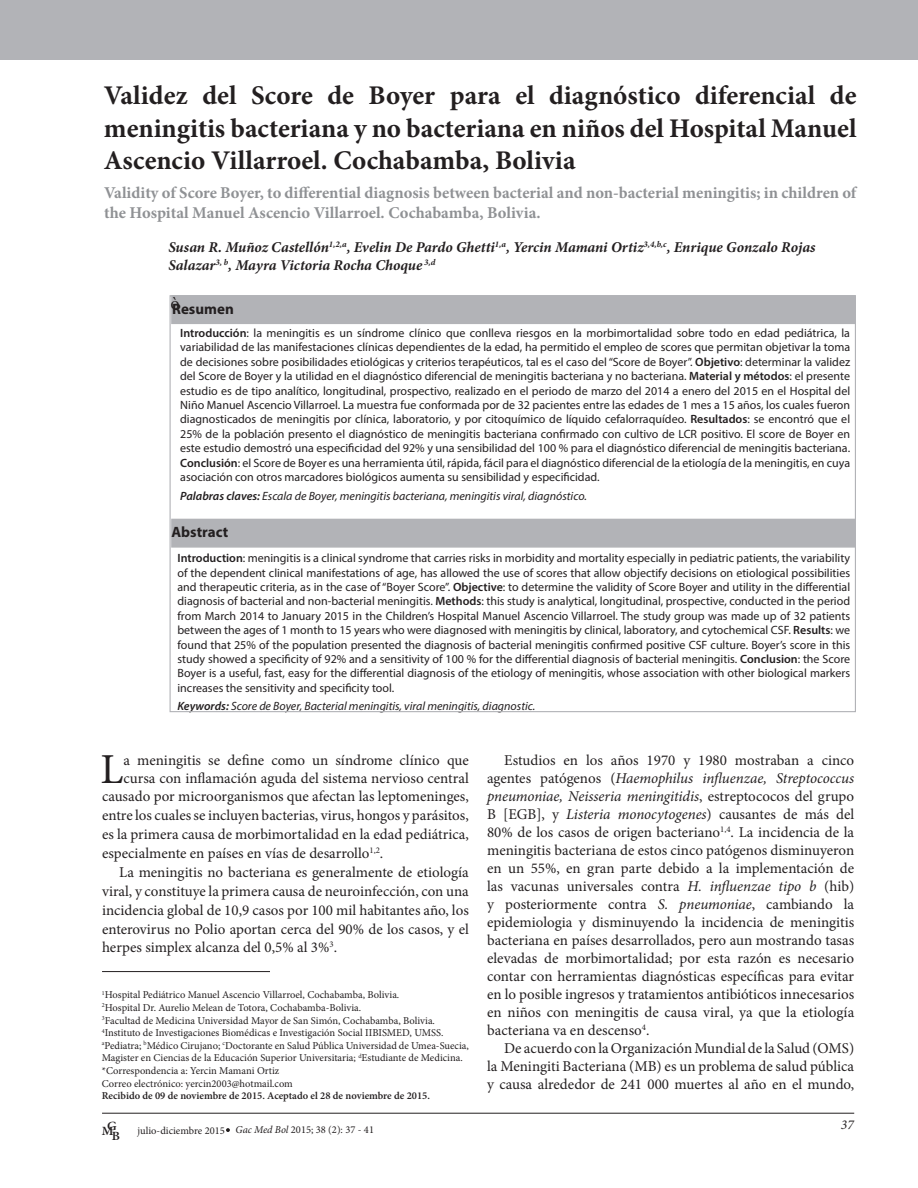
<style>
.page{position:relative;width:918px;height:1188px;background:#fff}
.page>*{position:absolute;margin:0;border:0;box-sizing:border-box;transform-origin:0 0}
.t1{font:42.75px "Minion Pro";color:#231f20}
.t2{font:700 27px/32.4px "Minion Pro";letter-spacing:-.005em;color:#231f20;text-align:justify}
.t3{font:18px "Minion Pro";color:#231f20}
.t4{font:700 16.5px/19.8px "Minion Pro";color:#8f9194}
.t5{font:15px/18px "Minion Pro";letter-spacing:-.005em;color:#231f20;text-align:justify}
.t6{font:italic 700 15px/18px "Minion Pro";letter-spacing:-.005em;color:#231f20}
.t7{font:700 15px "Myriad Pro";color:#231f20}
.t8{font:italic 13.5px "Minion Pro";color:#231f20}
.t9{font:600 12.6px "Minion Pro";color:#231f20;scale:1.05 1}
.t10{font:12px/14.4px "Myriad Pro";color:#231f20;text-align:justify}
.t11{font:italic 12px "Myriad Pro";color:#231f20}
.t12{font:10.5px/12.6px "Minion Pro";color:#231f20}
.t13{font:600 10.5px "Minion Pro";color:#231f20}
.s1{font-weight:600}
.s2{font-style:italic}
</style>
<div class="page">
<div style="left:0;top:0;width:918px;height:60px;background:#b2b3b7"></div>
<hr style="left:102px;top:1113px;width:752px;height:1px;background:#231f20">
<div style="left:171px;top:295px;width:685px;height:29px;background:#b2b3b7"></div>
<div style="left:171px;top:519px;width:685px;height:29px;background:#b2b3b7;border:2px solid #b2b3b7"></div>
<hr style="left:102px;top:971px;width:168px;height:1px;background:#231f20">
<svg style="left:226px;top:1128px;width:4px;height:4px"></svg>
<p class="t2" style="left:104px;top:79px;width:754px">Validez del Score de Boyer para el diagnóstico diferencial de meningitis bacteriana y no bacteriana en niños del Hospital Manuel Ascencio Villarroel. Cochabamba, Bolivia</p>
<p class="t4" style="left:104px;top:183px;width:755px">Validity of Score Boyer, to differential diagnosis between bacterial and non-bacterial meningitis; in children of the Hospital Manuel Ascencio Villarroel. Cochabamba, Bolivia.</p>
<p class="t6" style="left:168px;top:238px;width:649px">Susan R. Muñoz Castellón<sup>1,2,a</sup>, Evelin De Pardo Ghetti<sup>1,a</sup>, Yercin Mamani Ortiz<sup>3,4,b,c</sup>, Enrique Gonzalo Rojas<br>Salazar<sup>3,</sup> <sup>b</sup>, Mayra Victoria Rocha Choque <sup>3,d</sup></p>
<p class="t3" style="left:171px;top:292px;width:11px">ò</p>
<p class="t7" style="left:172px;top:299px;width:63px">Resumen</p>
<p class="t10" style="left:180px;top:325px;width:672px"><span class="s1">Introducción</span>: la meningitis es un síndrome clínico que conlleva riesgos en la morbimortalidad sobre todo en edad pediátrica, la variabilidad de las manifestaciones clínicas dependientes de la edad, ha permitido el empleo de scores que permitan objetivar la toma de decisiones sobre posibilidades etiológicas y criterios terapéuticos, tal es el caso del “Score de Boyer”. <span class="s1">Objetivo</span>: determinar la validez del Score de Boyer y la utilidad en el diagnóstico diferencial de meningitis bacteriana y no bacteriana. <span class="s1">Material y métodos</span>: el presente estudio es de tipo analítico, longitudinal, prospectivo, realizado en el periodo de marzo del 2014 a enero del 2015 en el Hospital del Niño Manuel Ascencio Villarroel. La muestra fue conformada por de 32 pacientes entre las edades de 1 mes a 15 años, los cuales fueron diagnosticados de meningitis por clínica, laboratorio, y por citoquímico de líquido cefalorraquídeo. <span class="s1">Resultados</span>: se encontró que el 25% de la población presento el diagnóstico de meningitis bacteriana confirmado con cultivo de LCR positivo. El score de Boyer en este estudio demostró una especificidad del 92% y una sensibilidad del 100 % para el diagnóstico diferencial de meningitis bacteriana.<br><span class="s1">Conclusión</span>: el Score de Boyer es una herramienta útil, rápida, fácil para el diagnóstico diferencial de la etiología de la meningitis, en cuya asociación con otros marcadores biológicos aumenta su sensibilidad y especificidad.</p>
<p class="t11" style="left:180px;top:488px;width:408px"><span class="s1">Palabras claves:</span> Escala de Boyer, meningitis bacteriana, meningitis viral, diagnóstico.</p>
<p class="t7" style="left:172px;top:522px;width:58px">Abstract</p>
<p class="t10" style="left:177px;top:551px;width:674px"><span class="s1">Introduction</span>: meningitis is a clinical syndrome that carries risks in morbidity and mortality especially in pediatric patients, the variability of the dependent clinical manifestations of age, has allowed the use of scores that allow objectify decisions on etiological possibilities and therapeutic criteria, as in the case of “Boyer Score”. <span class="s1">Objective</span>: to determine the validity of Score Boyer and utility in the differential diagnosis of bacterial and non-bacterial meningitis. <span class="s1">Methods</span>: this study is analytical, longitudinal, prospective, conducted in the period from March 2014 to January 2015 in the Children’s Hospital Manuel Ascencio Villarroel. The study group was made up of 32 patients between the ages of 1 month to 15 years who were diagnosed with meningitis by clinical, laboratory, and cytochemical CSF. <span class="s1">Results</span>: we found that 25% of the population presented the diagnosis of bacterial meningitis confirmed positive CSF culture. Boyer’s score in this study showed a specificity of 92% and a sensitivity of 100 % for the differential diagnosis of bacterial meningitis. <span class="s1">Conclusion</span>: the Score Boyer is a useful, fast, easy for the differential diagnosis of the etiology of meningitis, whose association with other biological markers increases the sensitivity and specificity tool.</p>
<p class="t11" style="left:177px;top:699px;width:359px"><span class="s1">Keywords:</span> Score de Boyer, Bacterial meningitis, viral meningitis, diagnostic.</p>
<p class="t1" style="left:101px;top:740px;width:24px">L</p>
<p class="t5" style="left:123px;top:751px;width:347px">a meningitis se define como un síndrome clínico que</p>
<p class="t5" style="left:123px;top:769px;width:347px">cursa con inflamación aguda del sistema nervioso central</p>
<p class="t5" style="left:102px;top:788px;width:368px">causado por microorganismos que afectan las leptomeninges,</p>
<p class="t5" style="left:102px;top:807px;width:368px">entre los cuales se incluyen bacterias, virus, hongos y parásitos,</p>
<p class="t5" style="left:102px;top:825px;width:368px">es la primera causa de morbimortalidad en la edad pediátrica,</p>
<p class="t5" style="left:102px;top:844px;width:283px">especialmente en países en vías de desarrollo<sup>1,2</sup>.</p>
<p class="t5" style="left:102px;top:863px;width:368px;line-height:18.9px;text-indent:17px">La meningitis no bacteriana es generalmente de etiología viral, y constituye la primera causa de neuroinfección, con una incidencia global de 10,9 casos por 100 mil habitantes año, los enterovirus no Polio aportan cerca del 90% de los casos, y el herpes simplex alcanza del 0,5% al 3%<sup>3</sup>.</p>
<p class="t12" style="left:102px;top:989px;width:299px"><sup>1</sup>Hospital Pediátrico Manuel Ascencio Villarroel, Cochabamba, Bolivia.</p>
<p class="t12" style="left:102px;top:1001px;width:261px"><sup>2</sup>Hospital Dr. Aurelio Melean de Totora, Cochabamba-Bolivia.</p>
<p class="t12" style="left:102px;top:1014px;width:335px"><sup>3</sup>Facultad de Medicina Universidad Mayor de San Simón, Cochabamba, Bolivia.</p>
<p class="t12" style="left:102px;top:1027px;width:343px"><sup>4</sup>Instituto de Investigaciones Biomédicas e Investigación Social IIBISMED, UMSS.</p>
<p class="t12" style="left:102px;top:1039px;width:369px"><sup>a</sup>Pediatra; <sup>b</sup>Médico Cirujano; <sup>c</sup>Doctorante en Salud Pública Universidad de Umea-Suecia,<br>Magister en Ciencias de la Educación Superior Universitaria; <sup>d</sup>Estudiante de Medicina.</p>
<p class="t12" style="left:102px;top:1064px;width:179px">*Correspondencia a: Yercin Mamani Ortiz</p>
<p class="t12" style="left:102px;top:1077px;width:193px">Correo electrónico: yercin2003@hotmail.com</p>
<p class="t13" style="left:102px;top:1089px;width:330px">Recibido de 09 de noviembre de 2015. Aceptado el 28 de noviembre de 2015.</p>
<p class="t5" style="left:487px;top:751px;width:369px;text-indent:17px">Estudios en los años 1970 y 1980 mostraban a cinco agentes patógenos (<span class="s2">Haemophilus influenzae, Streptococcus pneumoniae, Neisseria meningitidis</span>, estreptococos del grupo B [EGB], y <span class="s2">Listeria monocytogenes</span>) causantes de más del 80% de los casos de origen bacteriano<sup>1,4</sup>. La incidencia de la meningitis bacteriana de estos cinco patógenos disminuyeron en un 55%, en gran parte debido a la implementación de las vacunas universales contra <span class="s2">H. influenzae tipo b</span> (hib) y posteriormente contra <span class="s2">S. pneumoniae</span>, cambiando la epidemiologia y disminuyendo la incidencia de meningitis bacteriana en países desarrollados, pero aun mostrando tasas elevadas de morbimortalidad; por esta razón es necesario contar con herramientas diagnósticas específicas para evitar en lo posible ingresos y tratamientos antibióticos innecesarios en niños con meningitis de causa viral, ya que la etiología bacteriana va en descenso<sup>4</sup>.</p>
<p class="t5" style="left:487px;top:1039px;width:369px;text-indent:17px">De acuerdo con la Organización Mundial de la Salud (OMS) la Meningiti Bacteriana (MB) es un problema de salud pública y causa alrededor de 241 000 muertes al año en el mundo,</p>
<p class="t9" style="left:107px;top:1118px;width:11px">G</p>
<p class="t8" style="left:841px;top:1116px;width:14px">37</p>
<p class="t9" style="left:102px;top:1125px;width:19px">MB</p>
<p class="t12" style="left:138px;top:1124px;width:89px">julio-diciembre 2015</p>
<p class="t12" style="left:236px;top:1124px;width:140px"><span class="s2">Gac Med Bol</span> 2015; 38 (2): 37 - 41</p>
</div>
